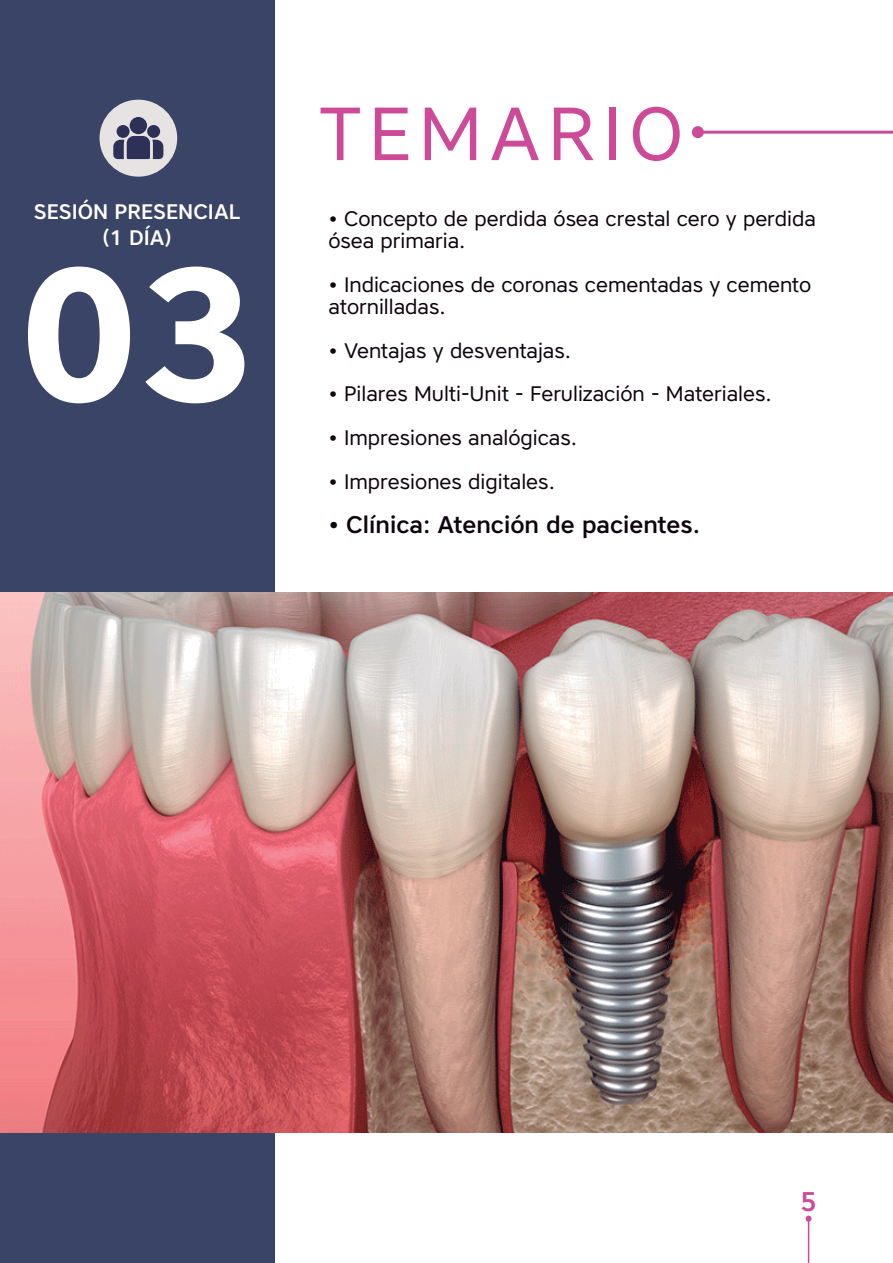
<style>
.page{position:relative;width:893px;height:1263px;background:#fff}
.page>*{position:absolute;margin:0;border:0;box-sizing:border-box;transform-origin:0 0}
.t1{font:700 189px "Core Sans A65";color:#fff}
.t2{font:75px "Core Sans A45";letter-spacing:.1em;color:#cc4a98}
.t3{font:500 27px "Core Sans A55";color:#cc4b98}
.t4{font:500 24px "Core Sans A55";color:#0e050c}
.t5{font:21px/21.9px "Core Sans A45";color:#0e050c}
.t6{font:500 21px/25.2px "Core Sans A55";color:#fff;text-align:center}
</style>
<div class="page">
<hr style="left:808px;top:1219px;width:1px;height:44px;background:#cc4b98">
<svg style="left:805px;top:1216px;width:6px;height:6px"></svg>
<hr style="left:698px;top:131px;width:195px;height:3px;background:#cc4b98">
<div style="left:692px;top:126px;width:12px;height:12px;background:#cc4b98;border-radius:50%"></div>
<div style="left:0;top:0;width:274px;height:1263px;background:#3a4466"></div>
<div style="left:100px;top:100px;width:77px;height:77px;background:#e6e3e2;border-radius:50%"></div>
<div style="left:130px;top:117px;width:17px;height:17px;background:#2e3157;border-radius:50%"></div>
<svg style="left:113px;top:136px;width:50px;height:23px"></svg>
<div style="left:117px;top:125px;width:13px;height:13px;background:#2e3157;border-radius:50%"></div>
<div style="left:147px;top:125px;width:13px;height:13px;background:#2e3157;border-radius:50%"></div>
<img style="left:0;top:592px;width:893px;height:540px">
<p class="t6" style="left:34px;top:199px;width:208px">SESIÓN PRESENCIAL (1 DÍA)</p>
<h1 class="t1" style="left:20px;top:225px;width:239px">03</h1>
<h2 class="t2" style="left:319px;top:106px;width:365px">TEMARIO</h2>
<p class="t5" style="left:328px;top:210px;width:489px">• Concepto de perdida ósea crestal cero y perdida ósea primaria.</p>
<p class="t5" style="left:328px;top:276px;width:484px">• Indicaciones de coronas cementadas y cemento atornilladas.</p>
<p class="t5" style="left:328px;top:342px;width:244px">• Ventajas y desventajas.</p>
<p class="t5" style="left:328px;top:385px;width:445px">• Pilares Multi-Unit - Ferulización - Materiales.</p>
<p class="t5" style="left:328px;top:429px;width:250px">• Impresiones analógicas.</p>
<p class="t5" style="left:328px;top:473px;width:228px">• Impresiones digitales.</p>
<p class="t4" style="left:328px;top:511px;width:373px">• Clínica: Atención de pacientes.</p>
<p class="t3" style="left:800px;top:1186px;width:18px">5</p>
</div>
